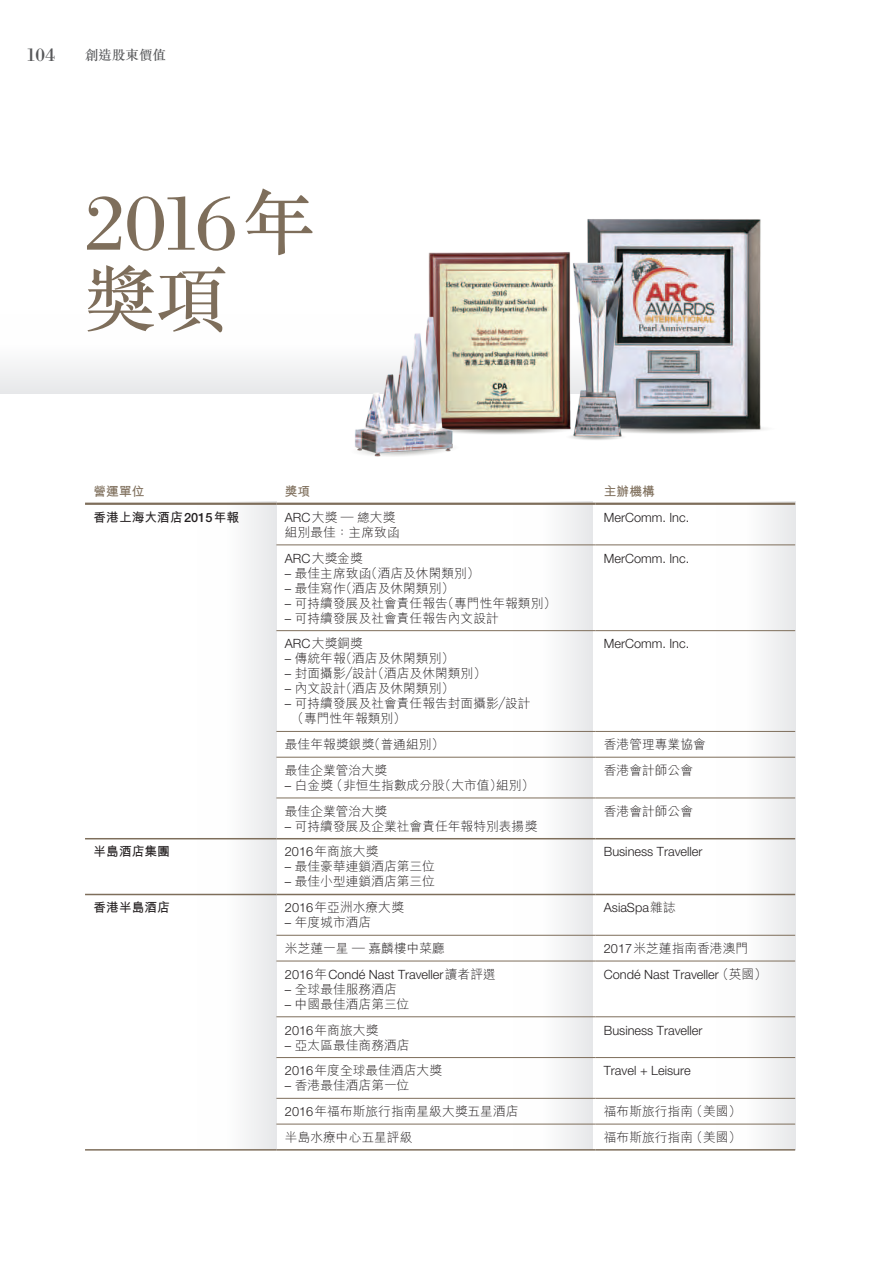
<style>
.page{position:relative;width:893px;height:1263px;background:#fff}
.page>*{position:absolute;margin:0;border:0;box-sizing:border-box;transform-origin:0 0}
.t1{font:81px "Bodoni";color:#7e6e5b}
.t2{font:500 72px "M Sung HK";color:#7e6e5b}
.t3{font:19.5px "Bodoni";color:#57585a}
.t4{font:500 13.5px "M Sung HK";color:#57585a}
.t5{font:300 12.75px/15px "M Hei HK";color:#231f20}
.t6{font:300 12.75px "Helvetica Neue";color:#231f20}
.t7{font:700 12.75px "M Hei HK";color:#231f20}
.t8{font:700 12.75px "M Hei HK";color:#7e6e5b}
.s1{font-family:"M Sung HK";font-weight:500;font-size:72px}
.s2{font-family:"Helvetica Neue";font-weight:500}
.s3{font-family:"Helvetica Neue"}
.s4{font-family:"M Hei HK"}
</style>
<div class="page">
<div style="left:197px;top:501px;width:79px;height:648px;background:linear-gradient(to right,#fff,#e9eaec)"></div>
<div style="left:513px;top:501px;width:79px;height:648px;background:linear-gradient(to right,#fff,#e9e9eb)"></div>
<div style="left:716px;top:501px;width:80px;height:648px;background:linear-gradient(to right,#fff,#e9e9eb)"></div>
<div style="left:0;top:315px;width:733px;height:79px;background:linear-gradient(to bottom,#fff,#e9eaec)"></div>
<img style="left:587px;top:219px;width:178px;height:215px">
<img style="left:428px;top:252px;width:101px;height:182px">
<img style="left:529px;top:242px;width:138px;height:198px">
<img style="left:344px;top:294px;width:121px;height:163px">
<hr style="left:85px;top:838px;width:191px;height:1px;background:#7e6e5b">
<hr style="left:276px;top:838px;width:319px;height:1px;background:#7e6e5b">
<hr style="left:595px;top:838px;width:200px;height:1px;background:#7e6e5b">
<hr style="left:85px;top:894px;width:191px;height:1px;background:#7e6e5b">
<hr style="left:276px;top:894px;width:319px;height:1px;background:#7e6e5b">
<hr style="left:595px;top:894px;width:200px;height:1px;background:#7e6e5b">
<hr style="left:85px;top:1149px;width:191px;height:1px;background:#7e6e5b">
<hr style="left:276px;top:1149px;width:319px;height:1px;background:#7e6e5b">
<hr style="left:595px;top:1149px;width:200px;height:1px;background:#7e6e5b">
<hr style="left:276px;top:798px;width:319px;height:1px;background:#7e6e5b">
<hr style="left:595px;top:798px;width:200px;height:1px;background:#7e6e5b">
<hr style="left:276px;top:731px;width:319px;height:1px;background:#7e6e5b">
<hr style="left:595px;top:731px;width:200px;height:1px;background:#7e6e5b">
<hr style="left:276px;top:757px;width:319px;height:1px;background:#7e6e5b">
<hr style="left:595px;top:757px;width:200px;height:1px;background:#7e6e5b">
<hr style="left:276px;top:545px;width:319px;height:1px;background:#7e6e5b">
<hr style="left:595px;top:545px;width:200px;height:1px;background:#7e6e5b">
<hr style="left:276px;top:630px;width:319px;height:1px;background:#7e6e5b">
<hr style="left:595px;top:630px;width:200px;height:1px;background:#7e6e5b">
<hr style="left:276px;top:935px;width:319px;height:1px;background:#7e6e5b">
<hr style="left:595px;top:935px;width:200px;height:1px;background:#7e6e5b">
<hr style="left:276px;top:961px;width:319px;height:1px;background:#7e6e5b">
<hr style="left:595px;top:961px;width:200px;height:1px;background:#7e6e5b">
<hr style="left:276px;top:1016px;width:319px;height:1px;background:#7e6e5b">
<hr style="left:595px;top:1016px;width:200px;height:1px;background:#7e6e5b">
<hr style="left:276px;top:1057px;width:319px;height:1px;background:#7e6e5b">
<hr style="left:595px;top:1057px;width:200px;height:1px;background:#7e6e5b">
<hr style="left:276px;top:1098px;width:319px;height:1px;background:#7e6e5b">
<hr style="left:595px;top:1098px;width:200px;height:1px;background:#7e6e5b">
<hr style="left:276px;top:1124px;width:319px;height:1px;background:#7e6e5b">
<hr style="left:595px;top:1124px;width:200px;height:1px;background:#7e6e5b">
<hr style="left:85px;top:503px;width:191px;height:2px;background:#7e6e5b">
<hr style="left:276px;top:503px;width:319px;height:2px;background:#7e6e5b">
<hr style="left:595px;top:503px;width:200px;height:2px;background:#7e6e5b">
<h3 class="t3" style="left:26px;top:43px;width:30px">104</h3>
<p class="t4" style="left:85px;top:46px;width:82px">創造股東價值</p>
<h1 class="t1" style="left:85px;top:178px;width:233px">2016<span class="s1">年</span></h1>
<h2 class="t2" style="left:85px;top:249px;width:145px">獎項</h2>
<p class="t8" style="left:94px;top:482px;width:52px">營運單位</p>
<p class="t8" style="left:285px;top:482px;width:27px">獎項</p>
<p class="t8" style="left:604px;top:482px;width:52px">主辦機構</p>
<p class="t7" style="left:94px;top:508px;width:147px">香港上海大酒店<span class="s2">2015</span>年報</p>
<p class="t5" style="left:285px;top:509px;width:116px"><span class="s3">ARC</span>大獎 — 總大獎組別最佳：主席致函</p>
<p class="t6" style="left:604px;top:509px;width:87px">MerComm. Inc.</p>
<p class="t5" style="left:285px;top:550px;width:79px"><span class="s3">ARC</span>大獎金獎</p>
<p class="t5" style="left:285px;top:565px;width:196px"><span class="s3">–</span> 最佳主席致函（酒店及休閑類別）</p>
<p class="t5" style="left:285px;top:580px;width:171px"><span class="s3">–</span> 最佳寫作（酒店及休閑類別）</p>
<p class="t5" style="left:285px;top:595px;width:273px"><span class="s3">–</span> 可持續發展及社會責任報告（專門性年報類別）</p>
<p class="t5" style="left:285px;top:610px;width:215px"><span class="s3">–</span> 可持續發展及社會責任報告內文設計</p>
<p class="t6" style="left:604px;top:550px;width:87px">MerComm. Inc.</p>
<p class="t5" style="left:285px;top:636px;width:79px"><span class="s3">ARC</span>大獎銅獎</p>
<p class="t5" style="left:285px;top:651px;width:171px"><span class="s3">–</span> 傳統年報（酒店及休閑類別）</p>
<p class="t5" style="left:285px;top:666px;width:203px"><span class="s3">–</span> 封面攝影／設計（酒店及休閑類別）</p>
<p class="t5" style="left:285px;top:681px;width:171px"><span class="s3">–</span> 內文設計（酒店及休閑類別）</p>
<p class="t5" style="left:291px;top:696px;width:241px;text-indent:-6px"><span class="s3">–</span> 可持續發展及社會責任報告封面攝影／設計（專門性年報類別）</p>
<p class="t6" style="left:604px;top:636px;width:87px">MerComm. Inc.</p>
<p class="t5" style="left:285px;top:736px;width:161px">最佳年報獎銀獎（普通組別）</p>
<p class="t5" style="left:604px;top:736px;width:103px">香港管理專業協會</p>
<p class="t5" style="left:285px;top:762px;width:103px">最佳企業管治大獎</p>
<p class="t5" style="left:285px;top:777px;width:251px"><span class="s3">–</span> 白金獎（非恒生指數成分股（大市值）組別）</p>
<p class="t5" style="left:604px;top:762px;width:91px">香港會計師公會</p>
<p class="t5" style="left:285px;top:803px;width:103px">最佳企業管治大獎</p>
<p class="t5" style="left:285px;top:818px;width:254px"><span class="s3">–</span> 可持續發展及企業社會責任年報特別表揚獎</p>
<p class="t5" style="left:604px;top:803px;width:91px">香港會計師公會</p>
<p class="t7" style="left:94px;top:842px;width:78px">半島酒店集團</p>
<p class="t5" style="left:285px;top:844px;width:95px"><span class="s3">2016</span>年商旅大獎</p>
<p class="t5" style="left:285px;top:859px;width:152px"><span class="s3">–</span> 最佳豪華連鎖酒店第三位</p>
<p class="t5" style="left:285px;top:874px;width:152px"><span class="s3">–</span> 最佳小型連鎖酒店第三位</p>
<p class="t6" style="left:604px;top:844px;width:100px">Business Traveller</p>
<p class="t7" style="left:94px;top:898px;width:78px">香港半島酒店</p>
<p class="t5" style="left:285px;top:899px;width:120px"><span class="s3">2016</span>年亞洲水療大獎</p>
<p class="t5" style="left:285px;top:914px;width:88px"><span class="s3">–</span> 年度城市酒店</p>
<p class="t6" style="left:604px;top:900px;width:73px">AsiaSpa<span class="s4">雜誌</span></p>
<p class="t5" style="left:285px;top:940px;width:162px">米芝蓮一星 — 嘉麟樓中菜廳</p>
<p class="t5" style="left:604px;top:940px;width:146px"><span class="s3">2017</span>米芝蓮指南香港澳門</p>
<p class="t6" style="left:285px;top:966px;width:212px">2016<span class="s4">年</span>Condé Nast Traveller<span class="s4">讀者評選</span></p>
<p class="t5" style="left:285px;top:981px;width:113px"><span class="s3">–</span> 全球最佳服務酒店</p>
<p class="t5" style="left:285px;top:996px;width:126px"><span class="s3">–</span> 中國最佳酒店第三位</p>
<p class="t6" style="left:604px;top:966px;width:165px">Condé Nast Traveller <span class="s4">（英國）</span></p>
<p class="t5" style="left:285px;top:1022px;width:95px"><span class="s3">2016</span>年商旅大獎</p>
<p class="t5" style="left:285px;top:1037px;width:126px"><span class="s3">–</span> 亞太區最佳商務酒店</p>
<p class="t5" style="left:285px;top:1063px;width:159px"><span class="s3">2016</span>年度全球最佳酒店大獎</p>
<p class="t5" style="left:285px;top:1077px;width:126px"><span class="s3">–</span> 香港最佳酒店第一位</p>
<p class="t6" style="left:604px;top:1022px;width:100px">Business Traveller</p>
<p class="t6" style="left:604px;top:1063px;width:88px">Travel + Leisure</p>
<p class="t5" style="left:285px;top:1103px;width:235px"><span class="s3">2016</span>年福布斯旅行指南星級大獎五星酒店</p>
<p class="t5" style="left:604px;top:1103px;width:139px">福布斯旅行指南（美國）</p>
<p class="t5" style="left:285px;top:1129px;width:129px">半島水療中心五星評級</p>
<p class="t5" style="left:604px;top:1129px;width:139px">福布斯旅行指南（美國）</p>
</div>
